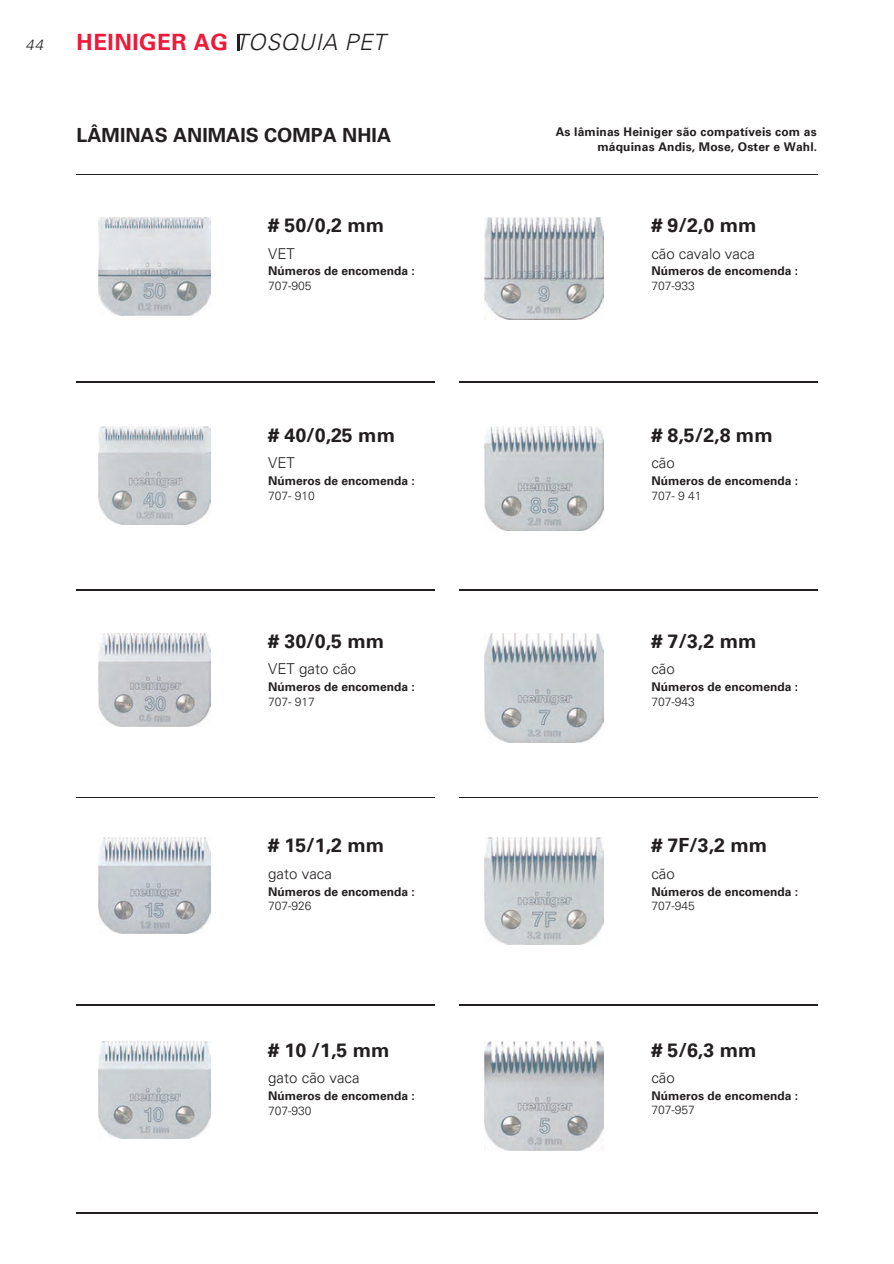
<style>
.page{position:relative;width:894px;height:1264px;background:#fff}
.page>*{position:absolute;margin:0;border:0;box-sizing:border-box;transform-origin:0 0}
.t1{font:700 22.5px "Univers LT Pro 65";letter-spacing:.02em;color:#ed1a3a}
.t2{font:700 19.5px "Univers LT Pro 65";color:#231f20}
.t3{font:300 15px "Univers LT Pro 45";letter-spacing:.005em;color:#231f20}
.t4{font:italic 300 15px "Univers LT Pro 45";color:#231f20}
.t5{font:700 12px/15px "Univers LT Pro 65";color:#231f20;text-align:right}
.t6{font:300 12px "Univers LT Pro 45";color:#231f20}
.s1{font-family:"Univers LT Pro 45";font-weight:300;font-style:italic;color:#231f20}
</style>
<div class="page">
<img style="left:99px;top:1041px;width:111px;height:97px">
<img style="left:484px;top:217px;width:119px;height:103px">
<img style="left:99px;top:217px;width:111px;height:98px">
<img style="left:99px;top:426px;width:111px;height:98px">
<img style="left:484px;top:633px;width:119px;height:109px">
<img style="left:99px;top:633px;width:111px;height:93px">
<img style="left:484px;top:837px;width:119px;height:107px">
<img style="left:99px;top:837px;width:111px;height:96px">
<img style="left:484px;top:1041px;width:119px;height:109px">
<img style="left:484px;top:426px;width:119px;height:104px">
<hr style="left:77px;top:1212px;width:740px;height:1px;background:#231f20">
<hr style="left:77px;top:1004px;width:357px;height:1px;background:#231f20">
<hr style="left:77px;top:797px;width:357px;height:1px;background:#231f20">
<hr style="left:77px;top:589px;width:357px;height:1px;background:#231f20">
<hr style="left:77px;top:174px;width:740px;height:1px;background:#231f20">
<hr style="left:77px;top:382px;width:357px;height:1px;background:#231f20">
<hr style="left:459px;top:1004px;width:358px;height:1px;background:#231f20">
<hr style="left:459px;top:797px;width:358px;height:1px;background:#231f20">
<hr style="left:459px;top:589px;width:358px;height:1px;background:#231f20">
<hr style="left:459px;top:382px;width:358px;height:1px;background:#231f20">
<svg style="left:237px;top:34px;width:2px;height:16px"></svg>
<p class="t4" style="left:26px;top:39px;width:19px">44</p>
<h1 class="t1" style="left:77px;top:33px;width:310px">HEINIGER AG <span class="s1">TOSQUIA PET</span></h1>
<h2 class="t2" style="left:77px;top:128px;width:316px">LÂMINAS ANIMAIS COMPA NHIA</h2>
<h2 class="t2" style="left:268px;top:218px;width:117px"># 50/0,2 mm</h2>
<p class="t3" style="left:268px;top:248px;width:28px">VET</p>
<p class="t5" style="left:268px;top:265px;width:148px">Números de encomenda :</p>
<p class="t6" style="left:268px;top:281px;width:45px">707-905</p>
<h2 class="t2" style="left:268px;top:427px;width:128px"># 40/0,25 mm</h2>
<p class="t3" style="left:268px;top:457px;width:28px">VET</p>
<p class="t5" style="left:268px;top:474px;width:148px">Números de encomenda :</p>
<p class="t6" style="left:268px;top:491px;width:48px">707- 910</p>
<h2 class="t2" style="left:268px;top:634px;width:117px"># 30/0,5 mm</h2>
<p class="t3" style="left:268px;top:663px;width:90px">VET gato cão</p>
<p class="t5" style="left:268px;top:681px;width:148px">Números de encomenda :</p>
<p class="t6" style="left:268px;top:697px;width:48px">707- 917</p>
<h2 class="t2" style="left:268px;top:838px;width:117px"># 15/1,2 mm</h2>
<p class="t3" style="left:268px;top:867px;width:65px">gato vaca</p>
<p class="t5" style="left:268px;top:885px;width:148px">Números de encomenda :</p>
<p class="t6" style="left:268px;top:901px;width:45px">707-926</p>
<h2 class="t2" style="left:268px;top:1042px;width:123px"># 10 /1,5 mm</h2>
<p class="t3" style="left:268px;top:1072px;width:93px">gato cão vaca</p>
<p class="t5" style="left:268px;top:1089px;width:148px">Números de encomenda :</p>
<p class="t6" style="left:268px;top:1105px;width:45px">707-930</p>
<p class="t5" style="left:555px;top:126px;width:263px">As lâminas Heiniger são compatíveis com as máquinas Andis, Mose, Oster e Wahl.</p>
<h2 class="t2" style="left:651px;top:218px;width:107px"># 9/2,0 mm</h2>
<p class="t3" style="left:651px;top:248px;width:105px">cão cavalo vaca</p>
<p class="t5" style="left:651px;top:265px;width:148px">Números de encomenda :</p>
<p class="t6" style="left:651px;top:281px;width:45px">707-933</p>
<h2 class="t2" style="left:651px;top:427px;width:123px"># 8,5/2,8 mm</h2>
<p class="t3" style="left:651px;top:457px;width:25px">cão</p>
<p class="t5" style="left:651px;top:474px;width:148px">Números de encomenda :</p>
<p class="t6" style="left:651px;top:491px;width:52px">707- 9 41</p>
<h2 class="t2" style="left:651px;top:634px;width:107px"># 7/3,2 mm</h2>
<p class="t3" style="left:651px;top:663px;width:25px">cão</p>
<p class="t5" style="left:651px;top:681px;width:148px">Números de encomenda :</p>
<p class="t6" style="left:651px;top:697px;width:45px">707-943</p>
<h2 class="t2" style="left:651px;top:838px;width:117px"># 7F/3,2 mm</h2>
<p class="t3" style="left:651px;top:867px;width:25px">cão</p>
<p class="t5" style="left:651px;top:885px;width:148px">Números de encomenda :</p>
<p class="t6" style="left:651px;top:901px;width:45px">707-945</p>
<h2 class="t2" style="left:651px;top:1042px;width:107px"># 5/6,3 mm</h2>
<p class="t3" style="left:651px;top:1072px;width:25px">cão</p>
<p class="t5" style="left:651px;top:1089px;width:148px">Números de encomenda :</p>
<p class="t6" style="left:651px;top:1105px;width:45px">707-957</p>
</div>
